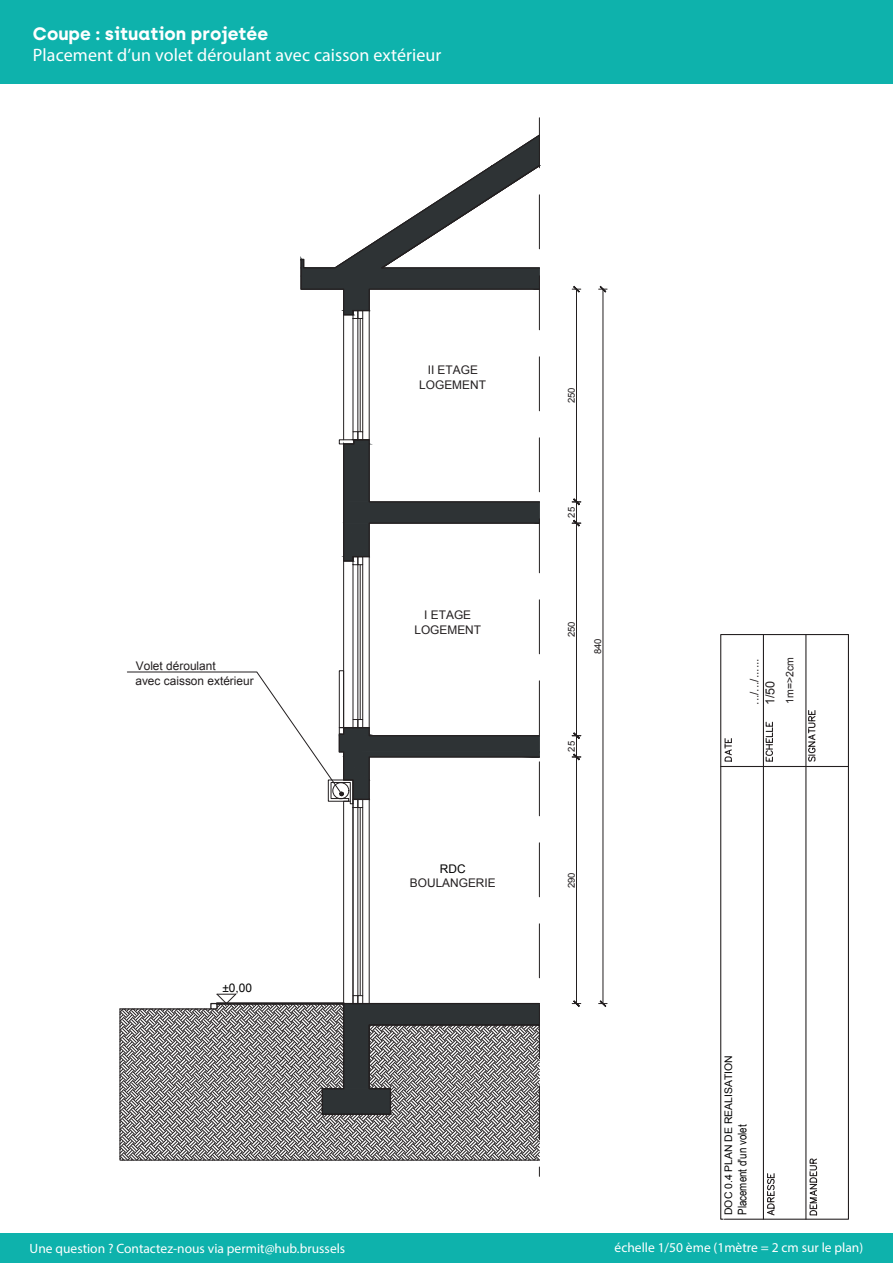
<style>
.page{position:relative;width:893px;height:1263px;background:#fff}
.page>*{position:absolute;margin:0;border:0;box-sizing:border-box;transform-origin:0 0}
.t1{font:18px "Myriad Pro";letter-spacing:.005em;color:#fff}
.t2{font:700 18px "Archia";color:#fff}
.t3{font:13.5px "Myriad Pro";color:#fff}
.t4{font:12.6px "Arial";color:#231f20}
.t5{font:11.85px/14.4px "Arial";color:#231f20;text-align:center}
.t6{font:11.85px "Arial Narrow";color:#000001}
.t7{font:11.85px "Arial";color:#000001}
.t8{font:10.5px "Arial";color:#231f20}
.t9{font:10.35px "Arial";color:#000001}
.t10{font:9.45px "Arial";color:#231f20}
</style>
<div class="page">
<hr style="left:360px;top:565px;width:1px;height:155px;background:#231f20">
<hr style="left:357px;top:565px;width:1px;height:155px;background:#231f20">
<hr style="left:362px;top:565px;width:1px;height:155px;background:#231f20">
<hr style="left:369px;top:557px;width:1px;height:171px;background:#231f20">
<hr style="left:343px;top:561px;width:1px;height:167px;background:#231f20">
<hr style="left:352px;top:565px;width:1px;height:155px;background:#231f20">
<div style="left:339px;top:670px;width:5px;height:65px;border:1px solid #231f20"></div>
<hr style="left:360px;top:318px;width:1px;height:114px;background:#231f20">
<hr style="left:357px;top:318px;width:1px;height:114px;background:#231f20">
<hr style="left:362px;top:318px;width:1px;height:114px;background:#231f20">
<hr style="left:369px;top:311px;width:1px;height:129px;background:#231f20">
<hr style="left:343px;top:315px;width:1px;height:125px;background:#231f20">
<hr style="left:352px;top:318px;width:1px;height:114px;background:#231f20">
<svg style="left:338px;top:431px;width:202px;height:134px"></svg>
<hr style="left:539px;top:118px;width:1px;height:50px;background:#231f20">
<hr style="left:539px;top:276px;width:1px;height:54px;background:#231f20">
<hr style="left:539px;top:357px;width:1px;height:54px;background:#231f20">
<hr style="left:539px;top:438px;width:1px;height:54px;background:#231f20">
<hr style="left:539px;top:519px;width:1px;height:54px;background:#231f20">
<hr style="left:539px;top:600px;width:1px;height:54px;background:#231f20">
<svg style="left:300px;top:133px;width:241px;height:186px"></svg>
<hr style="left:576px;top:757px;width:1px;height:247px;background:#231f20">
<svg style="left:572px;top:1000px;width:8px;height:7px"></svg>
<hr style="left:576px;top:523px;width:1px;height:213px;background:#231f20">
<hr style="left:576px;top:289px;width:1px;height:213px;background:#231f20">
<svg style="left:572px;top:286px;width:9px;height:7px"></svg>
<svg style="left:572px;top:732px;width:9px;height:28px"></svg>
<svg style="left:572px;top:498px;width:9px;height:29px"></svg>
<hr style="left:602px;top:289px;width:1px;height:715px;background:#231f20">
<svg style="left:598px;top:1000px;width:9px;height:7px"></svg>
<svg style="left:598px;top:286px;width:9px;height:7px"></svg>
<svg style="left:120px;top:672px;width:420px;height:488px"></svg>
<div style="left:720px;top:634px;width:129px;height:586px;border:1px solid #231f20"></div>
<svg style="left:724px;top:738px;width:8px;height:24px"></svg>
<svg style="left:765px;top:721px;width:8px;height:41px"></svg>
<hr style="left:762px;top:635px;width:2px;height:584px;background:#231f20">
<hr style="left:720px;top:766px;width:128px;height:1px;background:#231f20">
<hr style="left:805px;top:635px;width:1px;height:584px;background:#231f20">
<svg style="left:767px;top:1173px;width:8px;height:43px"></svg>
<svg style="left:805px;top:1158px;width:13px;height:58px"></svg>
<svg style="left:805px;top:709px;width:11px;height:54px"></svg>
<div style="left:0;top:1233px;width:892px;height:30px;background:#0eb2ac"></div>
<div style="left:0;top:0;width:892px;height:83px;background:#0eb2ac"></div>
<h1 class="t2" style="left:33px;top:22px;width:237px">Coupe : situation projetée</h1>
<h1 class="t1" style="left:33px;top:44px;width:410px">Placement d’un volet déroulant avec caisson extérieur</h1>
<p class="t5" style="left:135px;top:659px;width:120px;text-align:left">Volet déroulant<br>avec caisson extérieur</p>
<p class="t7" style="left:222px;top:980px;width:31px">±0,00</p>
<p class="t5" style="left:419px;top:363px;width:68px">II ETAGE<br>LOGEMENT</p>
<p class="t5" style="left:414px;top:608px;width:68px">I ETAGE<br>LOGEMENT</p>
<p class="t10" style="left:565px;top:403px;width:17px;rotate:-90deg">250</p>
<p class="t10" style="left:565px;top:518px;width:12px;rotate:-90deg">25</p>
<p class="t10" style="left:565px;top:637px;width:17px;rotate:-90deg">250</p>
<p class="t10" style="left:591px;top:654px;width:17px;rotate:-90deg">840</p>
<p class="t10" style="left:565px;top:752px;width:12px;rotate:-90deg">25</p>
<p class="t7" style="left:440px;top:861px;width:27px">RDC</p>
<p class="t5" style="left:410px;top:876px;width:87px">BOULANGERIE</p>
<p class="t10" style="left:565px;top:888px;width:17px;rotate:-90deg">290</p>
<p class="t5" style="left:747px;top:705px;width:48px;rotate:-90deg">.../.../......</p>
<p class="t4" style="left:761px;top:705px;width:26px;rotate:-90deg">1/50</p>
<p class="t8" style="left:782px;top:704px;width:48px;rotate:-90deg">1m=&gt;2cm</p>
<p class="t9" style="left:721px;top:1215px;width:161px;rotate:-90deg">DOC 0.4 PLAN DE REALISATION</p>
<p class="t6" style="left:733px;top:1215px;width:92px;rotate:-90deg">Placement d'un volet</p>
<p class="t3" style="left:30px;top:1240px;width:317px">Une question ? Contactez-nous via permit@hub.brussels</p>
<p class="t3" style="left:614px;top:1239px;width:250px">échelle 1/50 ème (1mètre = 2 cm sur le plan)</p>
</div>
